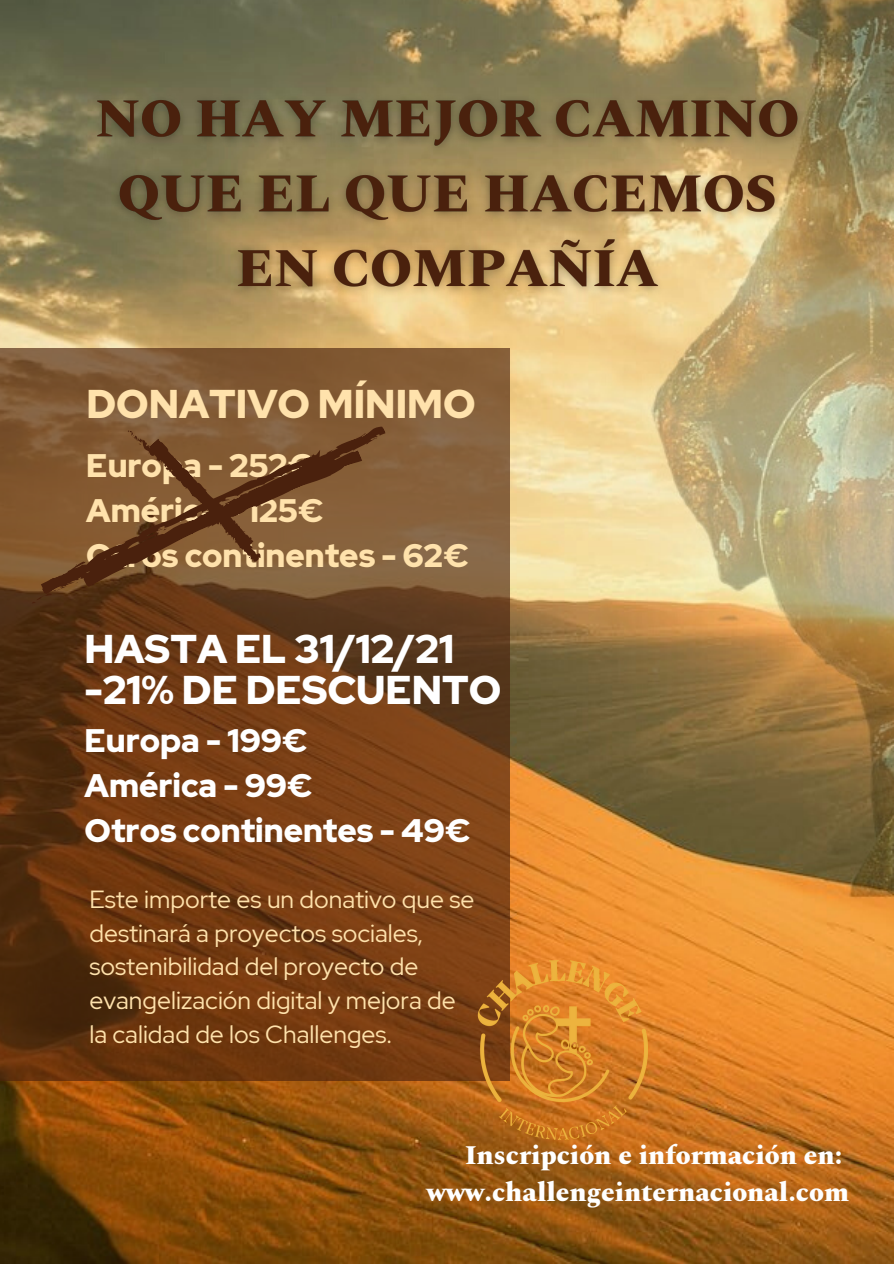
<style>
.page{position:relative;width:894px;height:1264px;background:#fff}
.page>*{position:absolute;margin:0;border:0;box-sizing:border-box;transform-origin:0 0}
.t1{font:900 40.05px "Red Hat Display";color:#fff}
.t2{font:900 40.05px "Red Hat Display";color:#ffe2ac}
.t3{font:900 32.55px "Red Hat Display";color:#ffe2ac}
.t4{font:900 32.55px "Red Hat Display";color:#fff}
.t5{font:800 27px "Spectral";color:#fff}
.t6{font:24.75px/33.8px "Red Hat Display";color:#ffe2ac}
</style>
<div class="page">
<img style="left:0;top:0;width:893px;height:1263px">
<svg style="left:0;top:348px;width:509px;height:732px"></svg>
<img style="left:426px;top:913px;width:273px;height:273px">
<img style="left:81px;top:67px;width:732px;height:259px">
<svg style="left:40px;top:382px;width:346px;height:256px"></svg>
<svg style="left:374px;top:427px;width:8px;height:5px"></svg>
<svg style="left:31px;top:591px;width:28px;height:13px"></svg>
<svg style="left:75px;top:573px;width:20px;height:10px"></svg>
<svg style="left:355px;top:435px;width:5px;height:3px"></svg>
<svg style="left:117px;top:430px;width:167px;height:133px"></svg>
<p class="t2" style="left:86px;top:377px;width:390px">DONATIVO MÍNIMO</p>
<p class="t3" style="left:86px;top:443px;width:229px">Europa - 252€</p>
<p class="t3" style="left:86px;top:488px;width:239px">América - 125€</p>
<p class="t3" style="left:86px;top:533px;width:384px">Otros continentes - 62€</p>
<p class="t1" style="left:84px;top:622px;width:371px">HASTA EL 31/12/21</p>
<p class="t1" style="left:84px;top:663px;width:418px">-21% DE DESCUENTO</p>
<p class="t4" style="left:84px;top:718px;width:224px">Europa - 199€</p>
<p class="t4" style="left:84px;top:763px;width:230px">América - 99€</p>
<p class="t4" style="left:84px;top:808px;width:387px">Otros continentes - 49€</p>
<p class="t6" style="left:89px;top:882px;width:386px">Este importe es un donativo que se destinará a proyectos sociales, sostenibilidad del proyecto de evangelización digital y mejora de la calidad de los Challenges.</p>
<p class="t5" style="left:465px;top:1135px;width:379px">Inscripción e información en:</p>
<p class="t5" style="left:427px;top:1172px;width:423px">www.challengeinternacional.com</p>
</div>
